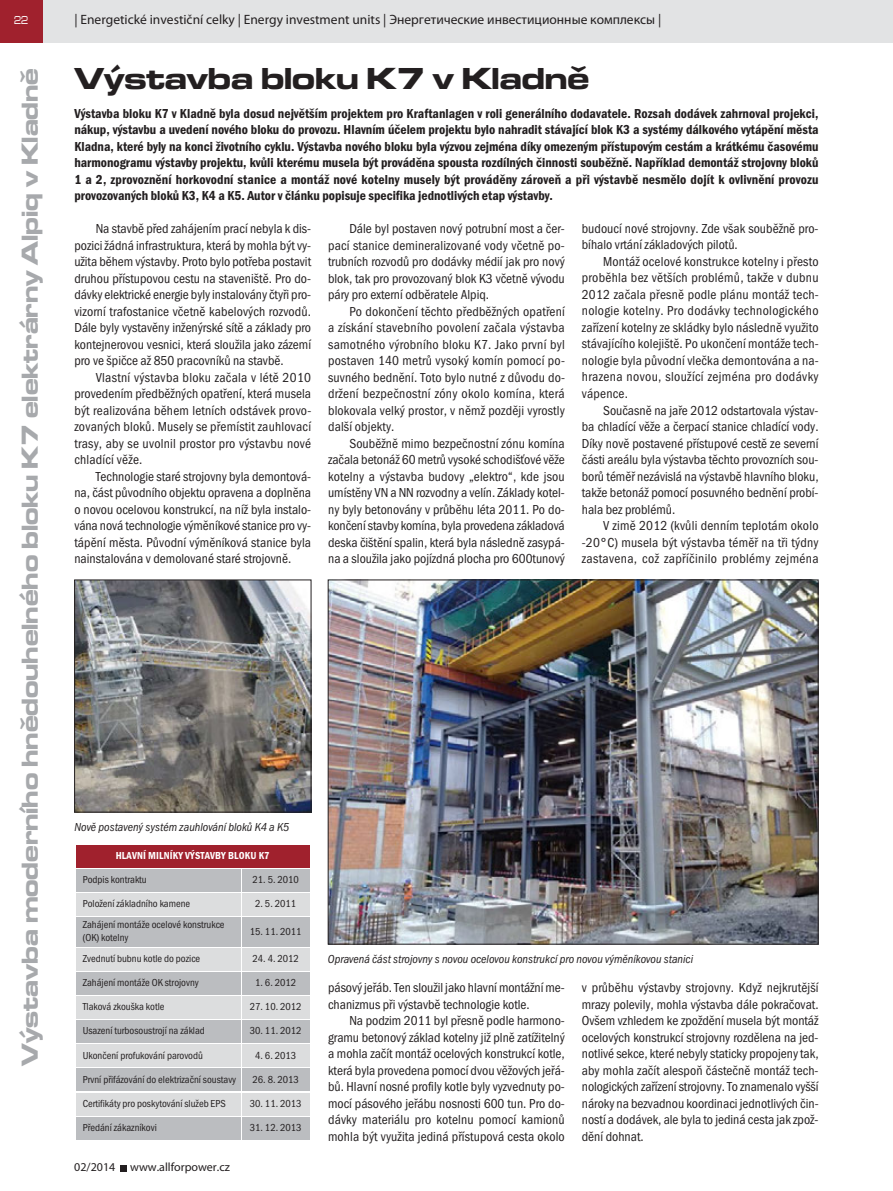
<style>
.page{position:relative;width:893px;height:1191px;background:#fff}
.page>*{position:absolute;margin:0;border:0;box-sizing:border-box;transform-origin:0 0}
.t1{font:700 expanded 31.5px "Microgramma DOT";color:#231f20}
.t2{font:700 expanded 24px "Microgramma DOT";color:#a7a9ac}
.t3{font:13.5px/16.5px "Franklin Got Itc TOT Boo Con";color:#231f20;text-align:justify}
.t4{font:13.5px/16.5px "Franklin Got Itc TOT Dem Con";color:#231f20;text-align:justify}
.t5{font:13.5px "Myriad Pro";color:#231f20}
.t6{font:12px "Franklin Got Itc TOT Boo Con Ita";color:#231f20}
.t7{font:12px "Myriad Pro";color:#231f20}
.t8{font:500 expanded 12px "Microgramma DOT";color:#fff;scale:.7 1}
.t9{font:10.5px/12.6px "Franklin Got Itc TOT Boo Con";color:#231f20}
.t10{font:10.5px "Franklin Got Itc TOT Dem Con";letter-spacing:.015em;color:#fff}
</style>
<div class="page">
<div style="left:43px;top:0;width:850px;height:43px;background:#e2e3e4"></div>
<div style="left:0;top:0;width:43px;height:43px;background:#a0212d"></div>
<svg style="left:120px;top:1165px;width:6px;height:6px"></svg>
<div style="left:76px;top:845px;width:234px;height:23px;background:#a0212d"></div>
<div style="left:76px;top:869px;width:164px;height:23px;background:#bbbdc0"></div>
<div style="left:242px;top:869px;width:68px;height:23px;background:#bbbdc0"></div>
<div style="left:76px;top:893px;width:164px;height:23px;background:#dcddde"></div>
<div style="left:242px;top:893px;width:68px;height:23px;background:#dcddde"></div>
<div style="left:76px;top:917px;width:164px;height:29px;background:#bbbdc0"></div>
<div style="left:242px;top:917px;width:68px;height:29px;background:#bbbdc0"></div>
<div style="left:76px;top:948px;width:164px;height:22px;background:#dcddde"></div>
<div style="left:242px;top:948px;width:68px;height:22px;background:#dcddde"></div>
<div style="left:76px;top:972px;width:164px;height:23px;background:#bbbdc0"></div>
<div style="left:242px;top:972px;width:68px;height:23px;background:#bbbdc0"></div>
<div style="left:76px;top:996px;width:164px;height:23px;background:#dcddde"></div>
<div style="left:242px;top:996px;width:68px;height:23px;background:#dcddde"></div>
<div style="left:76px;top:1020px;width:164px;height:23px;background:#bbbdc0"></div>
<div style="left:242px;top:1020px;width:68px;height:23px;background:#bbbdc0"></div>
<div style="left:76px;top:1044px;width:164px;height:23px;background:#dcddde"></div>
<div style="left:242px;top:1044px;width:68px;height:23px;background:#dcddde"></div>
<div style="left:76px;top:1068px;width:164px;height:23px;background:#bbbdc0"></div>
<div style="left:242px;top:1068px;width:68px;height:23px;background:#bbbdc0"></div>
<div style="left:76px;top:1092px;width:164px;height:23px;background:#dcddde"></div>
<div style="left:242px;top:1092px;width:68px;height:23px;background:#dcddde"></div>
<div style="left:76px;top:1116px;width:164px;height:23px;background:#bbbdc0"></div>
<div style="left:242px;top:1116px;width:68px;height:23px;background:#bbbdc0"></div>
<img style="left:76px;top:582px;width:233px;height:228px">
<div style="left:74px;top:580px;width:237px;height:232px;border:1px solid #231f20"></div>
<img style="left:330px;top:582px;width:486px;height:360px">
<p class="t8" style="left:14px;top:13px;width:21px">22</p>
<p class="t5" style="left:74px;top:12px;width:588px">| Energetické investiční celky | Energy investment units | Энергетические инвестиционные комплексы |</p>
<h2 class="t2" style="left:22px;top:1065px;width:999px;rotate:-90deg">Výstavba moderního hnědouhelného bloku K7 elektrárny Alpiq v Kladně</h2>
<h1 class="t1" style="left:74px;top:68px;width:516px">Výstavba bloku K7 v Kladně</h1>
<p class="t4" style="left:74px;top:106px;width:746px">Výstavba bloku K7 v Kladně byla dosud největším projektem pro Kraftanlagen v roli generálního dodavatele. Rozsah dodávek zahrnoval projekci, nákup, výstavbu a uvedení nového bloku do provozu. Hlavním účelem projektu bylo nahradit stávající blok K3 a systémy dálkového vytápění města Kladna, které byly na konci životního cyklu. Výstavba nového bloku byla výzvou zejména díky omezeným přístupovým cestám a krátkému časovému harmonogramu výstavby projektu, kvůli kterému musela být prováděna spousta rozdílných činnosti souběžně. Například demontáž strojovny bloků 1 a 2, zprovoznění horkovodní stanice a montáž nové kotelny musely být prováděny zároveň a při výstavbě nesmělo dojít k ovlivnění provozu provozovaných bloků K3, K4 a K5. Autor v článku popisuje specifika jednotlivých etap výstavby.</p>
<p class="t3" style="left:74px;top:222px;width:238px;text-indent:21px">Na stavbě před zahájením prací nebyla k dis&shy;pozici žádná infrastruktura, která by mohla být vy&shy;užita během výstavby. Proto bylo potřeba postavit druhou přístupovou cestu na staveniště. Pro do&shy;dávky elektrické energie byly instalovány čtyři pro&shy;vizorní trafostanice včetně kabelových rozvodů.<br>Dále byly vystavěny inženýrské sítě a základy pro kontejnerovou vesnici, která sloužila jako zázemí pro ve špičce až 850 pracovníků na stavbě.</p>
<p class="t3" style="left:74px;top:370px;width:238px;text-indent:21px">Vlastní výstavba bloku začala v létě 2010 provedením předběžných opatření, která musela být realizována během letních odstávek provo&shy;zovaných bloků. Musely se přemístit zauhlovací trasy, aby se uvolnil prostor pro výstavbu nové chladící věže.</p>
<p class="t3" style="left:74px;top:469px;width:238px;text-indent:21px">Technologie staré strojovny byla demontová&shy;na, část původního objektu opravena a doplněna o novou ocelovou konstrukcí, na níž byla instalo&shy;vána nová technologie výměníkové stanice pro vy&shy;tápění města. Původní výměníková stanice byla nainstalována v demolované staré strojovně.</p>
<p class="t3" style="left:328px;top:221px;width:238px;text-indent:21px">Dále byl postaven nový potrubní most a čer&shy;pací stanice demineralizované vody včetně po&shy;trubních rozvodů pro dodávky médií jak pro nový blok, tak pro provozovaný blok K3 včetně vývodu páry pro externí odběratele Alpiq.</p>
<p class="t3" style="left:328px;top:304px;width:238px;text-indent:21px">Po dokončení těchto předběžných opatření a získání stavebního povolení začala výstavba samotného výrobního bloku K7. Jako první byl postaven 140 metrů vysoký komín pomocí po&shy;suvného bednění. Toto bylo nutné z důvodu do&shy;držení bezpečnostní zóny okolo komína, která blokovala velký prostor, v němž později vyrostly další objekty.</p>
<p class="t3" style="left:328px;top:436px;width:238px;text-indent:21px">Souběžně mimo bezpečnostní zónu komína začala betonáž 60 metrů vysoké schodišťové věže kotelny a výstavba budovy „elektro“, kde jsou umístěny VN a NN rozvodny a velín. Základy kotel&shy;ny byly betonovány v průběhu léta 2011. Po do&shy;končení stavby komína, byla provedena základová deska čištění spalin, která byla následně zasypá&shy;na a sloužila jako pojízdná plocha pro 600tunový</p>
<p class="t3" style="left:582px;top:221px;width:238px">budoucí nové strojovny. Zde však souběžně pro&shy;bíhalo vrtání základových pilotů.</p>
<p class="t3" style="left:582px;top:254px;width:238px;text-indent:21px">Montáž ocelové konstrukce kotelny i přesto proběhla bez větších problémů, takže v dubnu 2012 začala přesně podle plánu montáž tech&shy;nologie kotelny. Pro dodávky technologického zařízení kotelny ze skládky bylo následně využito stávajícího kolejiště. Po ukončení montáže tech&shy;nologie byla původní vlečka demontována a na&shy;hrazena novou, sloužící zejména pro dodávky vápence.</p>
<p class="t3" style="left:582px;top:403px;width:238px;text-indent:21px">Současně na jaře 2012 odstartovala výstav&shy;ba chladící věže a čerpací stanice chladící vody.<br>Díky nově postavené přístupové cestě ze severní části areálu byla výstavba těchto provozních sou&shy;borů téměř nezávislá na výstavbě hlavního bloku, takže betonáž pomocí posuvného bednění probí&shy;hala bez problémů.</p>
<p class="t3" style="left:582px;top:518px;width:238px;text-indent:21px">V zimě 2012 (kvůli denním teplotám okolo -20°C) musela být výstavba téměř na tři týdny zastavena, což zapříčinilo problémy zejména</p>
<p class="t6" style="left:74px;top:823px;width:216px">Nově postavený systém zauhlování bloků K4 a K5</p>
<p class="t10" style="left:116px;top:852px;width:155px">HLAVNÍ MILNÍKY VÝSTAVBY BLOKU K7</p>
<p class="t9" style="left:83px;top:874px;width:66px">Podpis kontraktu</p>
<p class="t9" style="left:252px;top:874px;width:48px">21. 5. 2010</p>
<p class="t9" style="left:83px;top:898px;width:109px">Položení základního kamene</p>
<p class="t9" style="left:255px;top:898px;width:43px">2. 5. 2011</p>
<p class="t9" style="left:83px;top:919px;width:143px">Zahájení montáže ocelové konstrukce (OK) kotelny</p>
<p class="t9" style="left:250px;top:926px;width:53px">15. 11. 2011</p>
<p class="t9" style="left:83px;top:953px;width:119px">Zvednutí bubnu kotle do pozice</p>
<p class="t9" style="left:252px;top:953px;width:48px">24. 4. 2012</p>
<p class="t9" style="left:83px;top:977px;width:118px">Zahájení montáže OK strojovny</p>
<p class="t9" style="left:255px;top:977px;width:43px">1. 6. 2012</p>
<p class="t9" style="left:83px;top:1001px;width:83px">Tlaková zkouška kotle</p>
<p class="t9" style="left:250px;top:1001px;width:53px">27. 10. 2012</p>
<p class="t9" style="left:83px;top:1025px;width:124px">Usazení turbosoustrojí na základ</p>
<p class="t9" style="left:250px;top:1025px;width:53px">30. 11. 2012</p>
<p class="t9" style="left:83px;top:1049px;width:122px">Ukončení profukování parovodů</p>
<p class="t9" style="left:255px;top:1049px;width:43px">4. 6. 2013</p>
<p class="t9" style="left:83px;top:1073px;width:155px">První přifázování do elektrizační soustavy</p>
<p class="t9" style="left:252px;top:1073px;width:48px">26. 8. 2013</p>
<p class="t9" style="left:83px;top:1097px;width:145px">Certifikáty pro poskytování služeb EPS</p>
<p class="t9" style="left:250px;top:1097px;width:53px">30. 11. 2013</p>
<p class="t9" style="left:83px;top:1122px;width:76px">Předání zákazníkovi</p>
<p class="t9" style="left:250px;top:1122px;width:53px">31. 12. 2013</p>
<p class="t7" style="left:74px;top:1159px;width:157px">02/2014 www.allforpower.cz</p>
<p class="t6" style="left:328px;top:955px;width:367px">Opravená část strojovny s novou ocelovou konstrukcí pro novou výměníkovou stanici</p>
<p class="t3" style="left:328px;top:980px;width:238px">pásový jeřáb. Ten sloužil jako hlavní montážní me&shy;chanizmus při výstavbě technologie kotle.</p>
<p class="t3" style="left:328px;top:1013px;width:238px;text-indent:21px">Na podzim 2011 byl přesně podle harmono&shy;gramu betonový základ kotelny již plně zatížitelný a mohla začít montáž ocelových konstrukcí kotle, která byla provedena pomocí dvou věžových jeřá&shy;bů. Hlavní nosné profily kotle byly vyzvednuty po&shy;mocí pásového jeřábu nosnosti 600 tun. Pro do&shy;dávky materiálu pro kotelnu pomocí kamionů mohla být využita jediná přístupová cesta okolo</p>
<p class="t3" style="left:582px;top:980px;width:238px">v průběhu výstavby strojovny. Když nejkrutější mrazy polevily, mohla výstavba dále pokračovat.<br>Ovšem vzhledem ke zpoždění musela být montáž ocelových konstrukcí strojovny rozdělena na jed&shy;notlivé sekce, které nebyly staticky propojeny tak, aby mohla začít alespoň částečně montáž tech&shy;nologických zařízení strojovny. To znamenalo vyšší nároky na bezvadnou koordinaci jednotlivých čin&shy;ností a dodávek, ale byla to jediná cesta jak zpož&shy;dění dohnat.</p>
</div>
